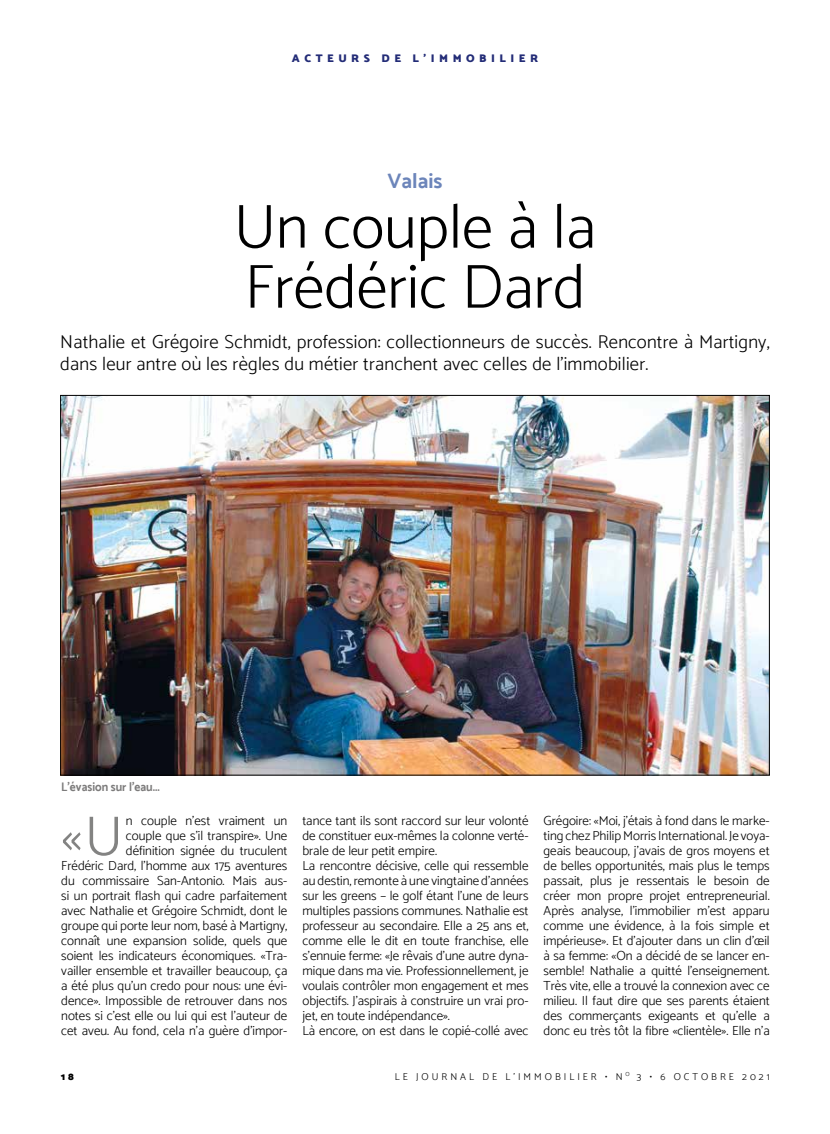
<style>
.page{position:relative;width:830px;height:1134px;background:#fff}
.page>*{position:absolute;margin:0;border:0;box-sizing:border-box;transform-origin:0 0}
.t1{font:300 62.5px/60px "Catamaran";color:#000}
.t2{font:300 56.38px "Catamaran";color:#838382}
.t3{font:700 21.25px "Catamaran";color:#6c85ba}
.t4{font:300 18.75px/22.5px "Catamaran";letter-spacing:.01em;color:#000}
.t5{font:300 13.12px/15px "Catamaran";color:#000;text-align:right}
.t6{font:700 12.5px "Catamaran";color:#7c7b7b;scale:.92 1}
.t7{font:900 11.25px "Catamaran";letter-spacing:.4em;color:#232c77}
.t8{font:300 10px "Catamaran";letter-spacing:.3em;color:#000}
.t9{font:900 10px "Catamaran";color:#000}
</style>
<div class="page">
<img style="left:62px;top:397px;width:705px;height:376px">
<p class="t7" style="left:292px;top:51px;width:247px">ACTEURS DE L’IMMOBILIER</p>
<h3 class="t3" style="left:387px;top:168px;width:56px">Valais</h3>
<h1 class="t1" style="left:234px;top:196px;width:363px">Un couple à la<br>Frédéric Dard</h1>
<h3 class="t4" style="left:60px;top:330px;width:710px">Nathalie et Grégoire Schmidt, profession: collectionneurs de succès. Rencontre à Martigny, dans leur antre où les règles du métier tranchent avec celles de l’immobilier.</h3>
<p class="t6" style="left:61px;top:779px;width:109px">L’évasion sur l’eau...</p>
<p class="t5" style="left:61px;top:813px;width:227px">n couple n’est vraiment un<br>couple que s’il transpire». Une<br>définition signée du truculent<br>Frédéric Dard, l’homme aux 175 aventures du commissaire San-Antonio. Mais aus&shy;si un portrait flash qui cadre parfaitement avec Nathalie et Grégoire Schmidt, dont le groupe qui porte leur nom, basé à Martigny, connaît une expansion solide, quels que soient les indicateurs économiques. «Tra&shy;vailler ensemble et travailler beaucoup, ça a été plus qu’un credo pour nous: une évi&shy;dence». Impossible de retrouver dans nos notes si c’est elle ou lui qui est l’auteur de cet aveu. Au fond, cela n’a guère d’impor-</p>
<p class="t5" style="left:302px;top:813px;width:227px;text-align:left">tance tant ils sont raccord sur leur volonté de constituer eux-mêmes la colonne verté&shy;brale de leur petit empire.<br>La rencontre décisive, celle qui ressemble au destin, remonte à une vingtaine d’années sur les greens – le golf étant l’une de leurs multiples passions communes. Nathalie est professeur au secondaire. Elle a 25 ans et, comme elle le dit en toute franchise, elle s’ennuie ferme: «Je rêvais d’une autre dyna&shy;mique dans ma vie. Professionnellement, je voulais contrôler mon engagement et mes objectifs. J’aspirais à construire un vrai pro&shy;jet, en toute indépendance».<br>Là encore, on est dans le copié-collé avec</p>
<p class="t5" style="left:543px;top:813px;width:227px;text-align:justify">Grégoire: «Moi, j’étais à fond dans le marke&shy;ting chez Philip Morris International. Je voya&shy;geais beaucoup, j’avais de gros moyens et de belles opportunités, mais plus le temps passait, plus je ressentais le besoin de créer mon propre projet entrepreneurial.<br>Après analyse, l’immobilier m’est apparu comme une évidence, à la fois simple et impérieuse». Et d’ajouter dans un clin d’œil à sa femme: «On a décidé de se lancer en&shy;semble! Nathalie a quitté l’enseignement.<br>Très vite, elle a trouvé la connexion avec ce milieu. Il faut dire que ses parents étaient des commerçants exigeants et qu’elle a donc eu très tôt la fibre «clientèle». Elle n’a</p>
<h2 class="t2" style="left:61px;top:803px;width:63px">«U</h2>
<p class="t9" style="left:61px;top:1070px;width:15px">1 8</p>
<p class="t8" style="left:394px;top:1070px;width:376px">LE JOURNAL DE L’IMMOBILIER • N <sup>O</sup> 3 • 6 OCTOBRE 2021</p>
</div>
